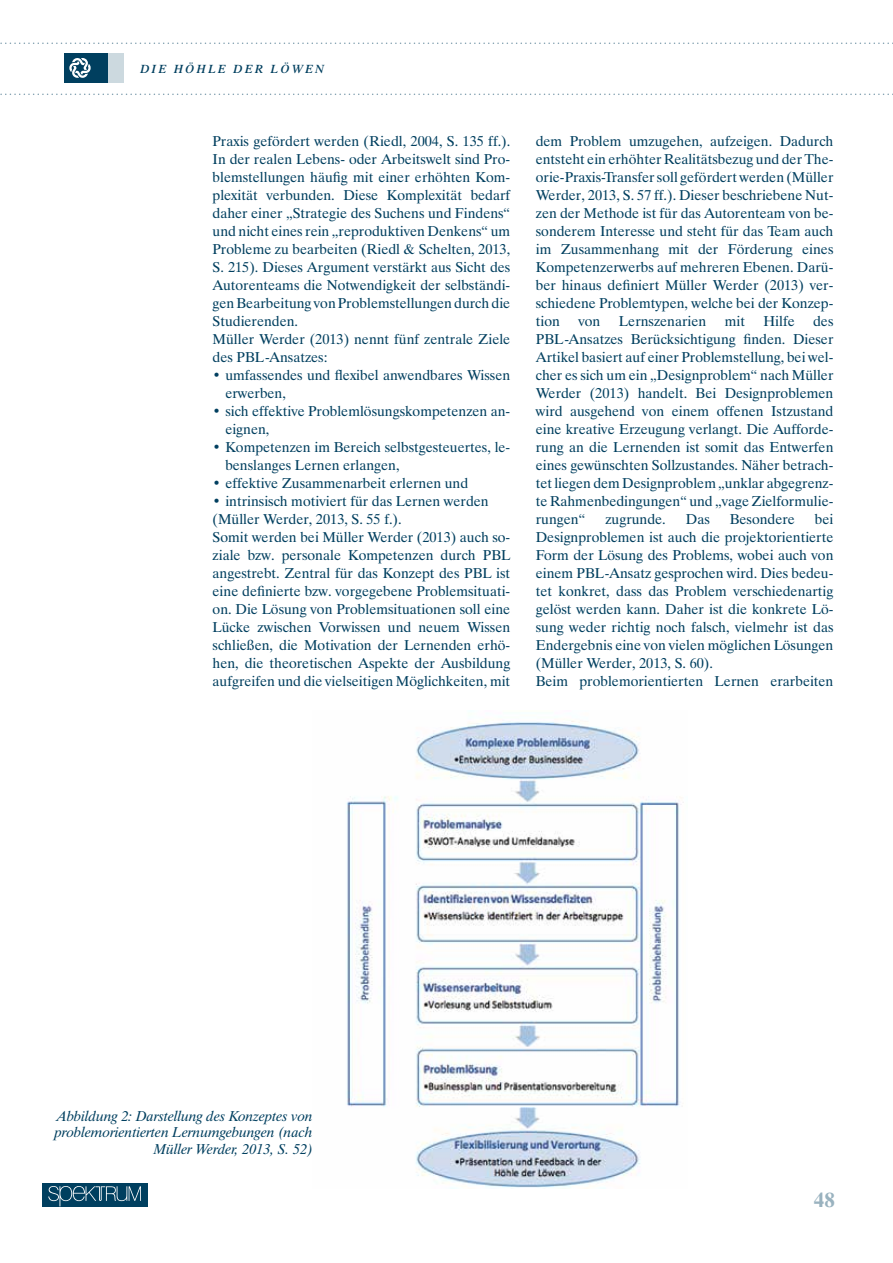
<style>
.page{position:relative;width:893px;height:1263px;background:#fff}
.page>*{position:absolute;margin:0;border:0;box-sizing:border-box;transform-origin:0 0}
.t1{font:700 21px "Dutch 801 BT";color:#99b2bf}
.t2{font:14.25px/18px "Dutch 801 BT";color:#003f5f}
.t3{font:italic 14.25px/16.5px "Dutch 801 BT";color:#003f5f;text-align:right}
.t4{font:italic 600 12px "Dutch 801 BT";letter-spacing:.2em;color:#003f5f}
</style>
<div class="page">
<div style="left:43px;top:1182px;width:105px;height:24px;background:#003f5f"></div>
<svg style="left:48px;top:1186px;width:93px;height:20px"></svg>
<svg style="left:0;top:43px;width:893px;height:1px"></svg>
<svg style="left:0;top:94px;width:893px;height:1px"></svg>
<div style="left:64px;top:53px;width:45px;height:30px;background:#003f5f"></div>
<svg style="left:69px;top:58px;width:22px;height:20px"></svg>
<div style="left:109px;top:53px;width:15px;height:30px;background:#ccd9df"></div>
<img style="left:346px;top:720px;width:338px;height:469px">
<p class="t4" style="left:140px;top:61px;width:57px">DI E HÖHL</p>
<p class="t4" style="left:218px;top:61px;width:107px">E DER LÖWEN</p>
<p class="t2" style="left:213px;top:132px;width:299px">Praxis gefördert werden (Riedl, 2004, S. 135 ff.).<br>In der realen Lebens- oder Arbeitswelt sind Pro&shy;blemstellungen häufig mit einer erhöhten Kom&shy;plexität verbunden. Diese Komplexität bedarf daher einer „Strategie des Suchens und Findens“ und nicht eines rein „reproduktiven Denkens“ um Probleme zu bearbeiten (Riedl &amp; Schelten, 2013, S. 215). Dieses Argument verstärkt aus Sicht des Autorenteams die Notwendigkeit der selbständi&shy;gen Bearbeitung von Problemstellungen durch die Studierenden.<br>Müller Werder (2013) nennt fünf zentrale Ziele des PBL-Ansatzes:</p>
<p class="t2" style="left:225px;top:365px;width:286px;text-indent:-13px">• umfassendes und flexibel anwendbares Wissen erwerben,</p>
<p class="t2" style="left:225px;top:401px;width:286px;text-indent:-13px">• sich effektive Problemlösungskompetenzen an&shy;eignen,</p>
<p class="t2" style="left:225px;top:437px;width:286px;text-indent:-13px">• Kompetenzen im Bereich selbstgesteuertes, le&shy;benslanges Lernen erlangen,</p>
<p class="t2" style="left:213px;top:473px;width:257px">• effektive Zusammenarbeit erlernen und</p>
<p class="t2" style="left:213px;top:491px;width:299px">• intrinsisch motiviert für das Lernen werden (Müller Werder, 2013, S. 55 f.).<br>Somit werden bei Müller Werder (2013) auch so&shy;ziale bzw. personale Kompetenzen durch PBL angestrebt. Zentral für das Konzept des PBL ist eine definierte bzw. vorgegebene Problemsituati&shy;on. Die Lösung von Problemsituationen soll eine Lücke zwischen Vorwissen und neuem Wissen schließen, die Motivation der Lernenden erhö&shy;hen, die theoretischen Aspekte der Ausbildung aufgreifen und die vielseitigen Möglichkeiten, mit</p>
<p class="t2" style="left:536px;top:131px;width:299px;text-align:justify">dem Problem umzugehen, aufzeigen. Dadurch entsteht ein erhöhter Realitätsbezug und der The&shy;orie-Praxis-Transfer soll gefördert werden (Müller Werder, 2013, S. 57 ff.). Dieser beschriebene Nut&shy;zen der Methode ist für das Autorenteam von be&shy;sonderem Interesse und steht für das Team auch im Zusammenhang mit der Förderung eines Kompetenzerwerbs auf mehreren Ebenen. Darü&shy;ber hinaus definiert Müller Werder (2013) ver&shy;schiedene Problemtypen, welche bei der Konzep&shy;tion</p>
<p class="t2" style="left:536px;top:311px;width:299px;text-align:justify;text-indent:277px">des PBL-Ansatzes Berücksichtigung finden. Dieser Artikel basiert auf einer Problemstellung, bei wel&shy;cher es sich um ein „Designproblem“ nach Müller Werder (2013) handelt. Bei Designproblemen wird ausgehend von einem offenen Istzustand eine kreative Erzeugung verlangt. Die Aufforde&shy;rung an die Lernenden ist somit das Entwerfen eines gewünschten Sollzustandes. Näher betrach&shy;tet liegen dem Designproblem „unklar abgegrenz&shy;te Rahmenbedingungen“ und „vage Zielformulie&shy;rungen“</p>
<p class="t2" style="left:578px;top:311px;width:24px">von</p>
<p class="t2" style="left:619px;top:311px;width:89px">Lernszenarien</p>
<p class="t2" style="left:725px;top:311px;width:22px">mit</p>
<p class="t2" style="left:763px;top:311px;width:33px">Hilfe</p>
<p class="t2" style="left:605px;top:509px;width:62px">zugrunde.</p>
<p class="t2" style="left:686px;top:509px;width:25px">Das</p>
<p class="t2" style="left:730px;top:509px;width:67px">Besondere</p>
<p class="t2" style="left:536px;top:509px;width:299px;text-indent:279px">bei Designproblemen ist auch die projektorientierte Form der Lösung des Problems, wobei auch von einem PBL-Ansatz gesprochen wird. Dies bedeu&shy;tet konkret, dass das Problem verschiedenartig gelöst werden kann. Daher ist die konkrete Lö&shy;sung weder richtig noch falsch, vielmehr ist das Endergebnis eine von vielen möglichen Lösungen (Müller Werder, 2013, S. 60).<br>Beim problemorientierten Lernen erarbeiten</p>
<p class="t3" style="left:55px;top:1107px;width:260px">Abbildung 2: Darstellung des Konzeptes von problemorientierten Lernumgebungen (nach<br>Müller Werder, 2013, S. 52)</p>
<h1 class="t1" style="left:814px;top:1187px;width:22px">48</h1>
</div>
